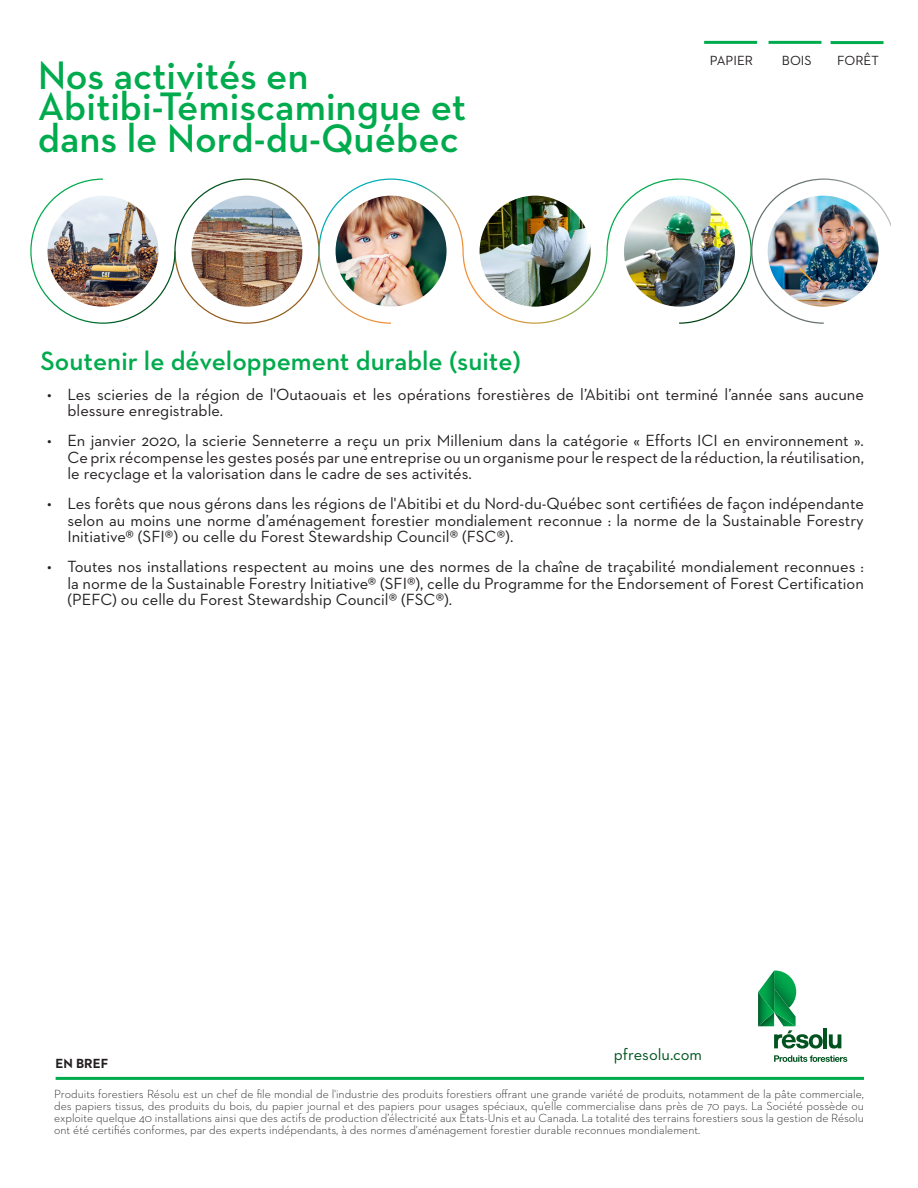
<style>
.page{position:relative;width:918px;height:1188px;background:#fff}
.page>*{position:absolute;margin:0;border:0;box-sizing:border-box;transform-origin:0 0}
.Titre_21_pt{font:600 40.5px/31.5px "Neutraface 2 Text";color:#00ab4d}
.t1{font:600 27px "Neutraface 2 Text";color:#00ab4d}
.t2{font:16.5px/16.5px "Neutraface 2 Text";color:#231f20;text-align:justify}
.t3{font:16.5px "Neutraface 2 Text";color:#00531e}
.Titre_Book_9_pt{font:13.5px "Neutraface 2 Text";color:#231f20}
.Note{font:700 13.5px "Neutraface 2 Text";color:#231f20}
.Disclaimer{font:300 12px/12px "Neutraface 2 Text";color:#231f20;text-align:justify}
</style>
<div class="page">
<hr style="left:831px;top:41px;width:52px;height:3px;background:#00ab4d">
<svg style="left:774px;top:1055px;width:73px;height:7px"></svg>
<hr style="left:823px;top:1028px;width:4px;height:20px;background:#00531e">
<svg style="left:829px;top:1034px;width:12px;height:15px"></svg>
<svg style="left:758px;top:971px;width:65px;height:78px"></svg>
<hr style="left:56px;top:1077px;width:808px;height:3px;background:#00ab4d">
<hr style="left:769px;top:41px;width:52px;height:3px;background:#00ab4d">
<hr style="left:704px;top:41px;width:53px;height:3px;background:#00ab4d">
<img style="left:30px;top:178px;width:861px;height:146px">
<img style="left:47px;top:196px;width:111px;height:111px;border-radius:55px">
<img style="left:192px;top:196px;width:110px;height:111px;border-radius:55px">
<img style="left:480px;top:196px;width:111px;height:111px;border-radius:55px">
<p class="Titre_21_pt" style="left:38px;top:59px;width:430px">Nos activités en<br>Abitibi-Témiscamingue et dans le Nord-du-Québec</p>
<p class="Titre_Book_9_pt" style="left:710px;top:52px;width:45px">PAPIER</p>
<p class="Titre_Book_9_pt" style="left:782px;top:52px;width:31px">BOIS</p>
<p class="Titre_Book_9_pt" style="left:837px;top:52px;width:43px">FORÊT</p>
<p class="t1" style="left:40px;top:344px;width:482px">Soutenir le développement durable (suite)</p>
<p class="t2" style="left:68px;top:386px;width:798px;text-indent:-20px">• Les scieries de la région de l'Outaouais et les opérations forestières de l’Abitibi ont terminé l’année sans aucune blessure enregistrable.</p>
<p class="t2" style="left:68px;top:432px;width:798px;text-indent:-20px">• En janvier 2020, la scierie Senneterre a reçu un prix Millenium dans la catégorie « Efforts ICI en environnement ».<br>Ce prix récompense les gestes posés par une entreprise ou un organisme pour le respect de la réduction, la réutilisation, le recyclage et la valorisation dans le cadre de ses activités.</p>
<p class="t2" style="left:68px;top:495px;width:798px;text-indent:-20px">• Les forêts que nous gérons dans les régions de l'Abitibi et du Nord-du-Québec sont certifiées de façon indépendante selon au moins une norme d’aménagement forestier mondialement reconnue : la norme de la Sustainable Forestry Initiative® (SFI®) ou celle du Forest Stewardship Council® (FSC®).</p>
<p class="t2" style="left:68px;top:558px;width:798px;text-indent:-20px">• Toutes nos installations respectent au moins une des normes de la chaîne de traçabilité mondialement reconnues : la norme de la Sustainable Forestry Initiative® (SFI®), celle du Programme for the Endorsement of Forest Certification (PEFC) ou celle du Forest Stewardship Council® (FSC®).</p>
<p class="Note" style="left:56px;top:1055px;width:54px">EN BREF</p>
<p class="t3" style="left:614px;top:1044px;width:90px">pfresolu.com</p>
<p class="Disclaimer" style="left:54px;top:1088px;width:811px">Produits forestiers Résolu est un chef de file mondial de l'industrie des produits forestiers offrant une grande variété de produits, notamment de la pâte commerciale, des papiers tissus, des produits du bois, du papier journal et des papiers pour usages spéciaux, qu’elle commercialise dans près de 70 pays. La Société possède ou exploite quelque 40 installations ainsi que des actifs de production d’électricité aux États-Unis et au Canada. La totalité des terrains forestiers sous la gestion de Résolu ont été certifiés conformes, par des experts indépendants, à des normes d'aménagement forestier durable reconnues mondialement.</p>
</div>
